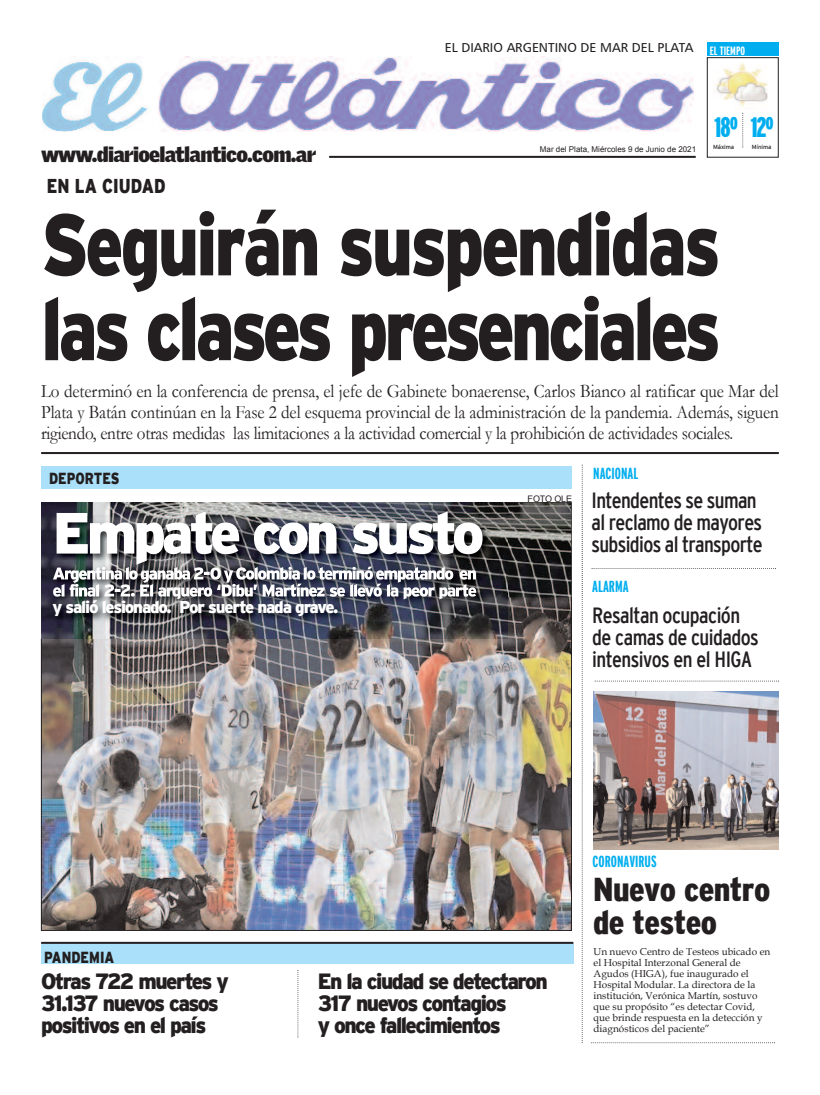
<style>
.page{position:relative;width:820px;height:1095px;background:#fff}
.page>*{position:absolute;margin:0;border:0;box-sizing:border-box;transform-origin:0 0}
.t1{font:900 87px/84.8px "Interstate";letter-spacing:-.055em;color:#231f20;scale:.81 1}
.t2{font:900 58px "Interstate";letter-spacing:-.07em;color:#fff}
.t3{font:900 condensed 33px/33px "Interstate";letter-spacing:-.015em;color:#231f20;scale:1.07 1}
.t4{font:900 extra-condensed 28px "Interstate";color:#00aeef}
.t5{font:900 22px/22px "Interstate";letter-spacing:-.07em;color:#231f20;scale:.95 1}
.t6{font:condensed 22px/22px "Interstate";letter-spacing:-.03em;color:#231f20}
.t7{font:900 21px "Griffith Gothic";letter-spacing:-.03em;color:#231f20}
.t8{font:900 20px "Interstate";color:#231f20;scale:.8 1}
.t9{font:19px/21px "Garamond";letter-spacing:-.015em;color:#231f20;text-align:justify;scale:.9 1}
.t10{font:900 17px "Interstate";letter-spacing:-.07em;color:#fff}
.t11{font:700 extra-condensed 16px "Interstate";color:#00aeef}
.t12{font:900 16px "Interstate";color:#231f20;scale:.8 1}
.t13{font:13px "Humanist 777 BT Roman B";color:#231f20}
.t14{font:700 extra-condensed 12px "Interstate";color:#fff}
.t15{font:10px/11px "Book Antiqua";color:#231f20}
.t16{font:9px "Arial";letter-spacing:-.015em;color:#231f20}
.t17{font:8px "Arial";color:#231f20}
.t18{font:6px "Interstate";letter-spacing:-.005em;color:#231f20}
</style>
<div class="page">
<div style="left:41px;top:942px;width:532px;height:21px;background:#aae0f9"></div>
<img style="left:43px;top:597px;width:526px;height:331px">
<svg style="left:581px;top:464px;width:1px;height:577px"></svg>
<hr style="left:41px;top:941px;width:532px;height:2px;background:#231f20">
<hr style="left:41px;top:452px;width:737px;height:2px;background:#231f20">
<div style="left:41px;top:466px;width:530px;height:22px;background:#aae0f9"></div>
<svg style="left:591px;top:568px;width:184px;height:1px"></svg>
<svg style="left:594px;top:680px;width:183px;height:1px"></svg>
<img style="left:593px;top:691px;width:185px;height:158px">
<svg style="left:297px;top:970px;width:1px;height:67px"></svg>
<img style="left:42px;top:56px;width:651px;height:75px">
<hr style="left:329px;top:156px;width:366px;height:2px;background:#231f20">
<div style="left:706px;top:57px;width:72px;height:100px;border:1px solid #231f20"></div>
<div style="left:706px;top:43px;width:72px;height:13px;background:#00aeef"></div>
<svg style="left:742px;top:113px;width:1px;height:34px"></svg>
<img style="left:713px;top:63px;width:55px;height:44px">
<img style="left:41px;top:597px;width:466px;height:41px">
<img style="left:507px;top:502px;width:64px;height:95px">
<img style="left:42px;top:502px;width:465px;height:58px">
<img style="left:581px;top:500px;width:1px;height:97px">
<img style="left:41px;top:560px;width:466px;height:37px">
<img style="left:53px;top:566px;width:66px;height:16px">
<img style="left:53px;top:583px;width:77px;height:13px">
<p class="t13" style="left:444px;top:40px;width:250px">EL DIARIO ARGENTINO DE MAR DEL PLATA</p>
<p class="t14" style="left:709px;top:44px;width:37px">EL TIEMPO</p>
<h3 class="t4" style="left:714px;top:111px;width:61px">18º 12º</h3>
<p class="t7" style="left:41px;top:143px;width:276px">www.diarioelatlantico.com.ar</p>
<p class="t18" style="left:712px;top:143px;width:23px">Máxima</p>
<p class="t18" style="left:751px;top:143px;width:21px">Mínima</p>
<p class="t17" style="left:539px;top:145px;width:158px">Mar del Plata, Miércoles 9 de Junio de 2021</p>
<p class="t8" style="left:47px;top:175px;width:150px">EN LA CIUDAD</p>
<h1 class="t1" style="left:41px;top:201px;width:840px">Seguirán suspendidas las clases presenciales</h1>
<p class="t9" style="left:41px;top:381px;width:820px">Lo determinó en la conferencia de prensa, el jefe de Gabinete bonaerense, Carlos Bianco al ratificar que Mar del Plata y Batán continúan en la Fase 2 del esquema provincial de la administración de la pandemia. Además, siguen rigiendo, entre otras medidas las limitaciones a la actividad comercial y la prohibición de actividades sociales.</p>
<p class="t12" style="left:49px;top:469px;width:89px">DEPORTES</p>
<h2 class="t2" style="left:52px;top:500px;width:433px">Empate con susto</h2>
<p class="t10" style="left:52px;top:597px;width:287px">y salió lesionado. Por suerte nada grave.</p>
<p class="t16" style="left:527px;top:493px;width:46px">FOTO OLE</p>
<p class="t11" style="left:593px;top:465px;width:47px">NACIONAL</p>
<p class="t6" style="left:591px;top:489px;width:172px">Intendentes se suman al reclamo de mayores subsidios al transporte</p>
<p class="t11" style="left:592px;top:577px;width:38px">ALARMA</p>
<p class="t6" style="left:592px;top:604px;width:168px">Resaltan ocupación de camas de cuidados intensivos en el HIGA</p>
<p class="t12" style="left:44px;top:948px;width:89px">PANDEMIA</p>
<p class="t5" style="left:41px;top:969px;width:199px">Otras 722 muertes y<br>31.137 nuevos casos positivos en el país</p>
<p class="t5" style="left:318px;top:969px;width:244px">En la ciudad se detectaron<br>317 nuevos contagios<br>y once fallecimientos</p>
<p class="t11" style="left:592px;top:852px;width:65px">CORONAVIRUS</p>
<h3 class="t3" style="left:592px;top:872px;width:167px">Nuevo centro de testeo</h3>
<p class="t15" style="left:593px;top:945px;width:178px">Un nuevo Centro de Testeos ubicado en el Hospital Interzonal General de Agudos (HIGA), fue inaugurado el Hospital Modular. La directora de la institución, Verónica Martín, sostuvo que su propósito “es detectar Covid, que brinde respuesta en la detección y diagnósticos del paciente”</p>
</div>
